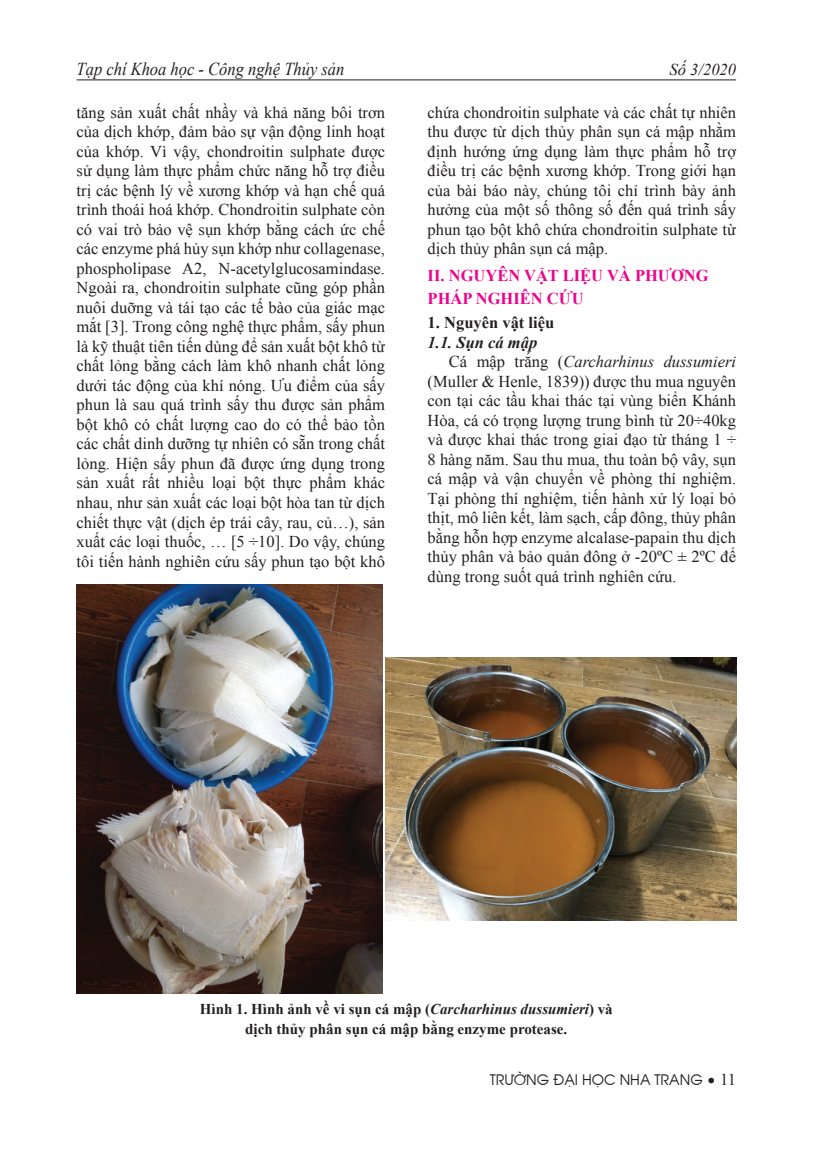
<style>
.page{position:relative;width:817px;height:1157px;background:#fff}
.page>*{position:absolute;margin:0;border:0;box-sizing:border-box;transform-origin:0 0}
.t1{font:italic 18.15px "Times New Roman";color:#231f20;scale:.91 1}
.t2{font:16.5px/19.5px "Times New Roman";color:#231f20;text-align:justify}
.t3{font:italic 16.5px "Times New Roman";color:#231f20}
.t4{font:700 16.5px/22.5px "Times New Roman";color:#ed028c}
.t5{font:700 16.5px "Times New Roman";color:#231f20}
.t6{font:italic 700 16.5px "Times New Roman";color:#231f20}
.t7{font:700 15px/19.5px "Times New Roman";color:#231f20;text-align:center}
.t8{font:14.25px "Avant Garde";color:#231f20}
.s1{font-style:normal}
.s2{font-style:italic}
.s3{font-size:15px}
.s4{font-family:"Times New Roman";font-size:16.5px}
</style>
<div class="page">
<hr style="left:77px;top:79px;width:659px;height:1px;background:#231f20">
<img style="left:77px;top:585px;width:306px;height:408px">
<img style="left:385px;top:657px;width:351px;height:263px">
<p class="t1" style="left:77px;top:57px;width:296px">Tạp chí Khoa học - Công nghệ Thủy sản</p>
<p class="t3" style="left:669px;top:58px;width:68px">Số 3/2020</p>
<p class="t2" style="left:77px;top:102px;width:310px">tăng sản xuất chất nhầy và khả năng bôi trơn của dịch khớp, đảm bảo sự vận động linh hoạt của khớp. Vì vậy, chondroitin sulphate được sử dụng làm thực phẩm chức năng hỗ trợ điều trị các bệnh lý về xương khớp và hạn chế quá trình thoái hoá khớp. Chondroitin sulphate còn có vai trò bảo vệ sụn khớp bằng cách ức chế các enzyme phá hủy sụn khớp như collagenase, phospholipase A2, N-acetylglucosamindase.<br>Ngoài ra, chondroitin sulphate cũng góp phần nuôi duỡng và tái tạo các tế bào của giác mạc mắt [3]. Trong công nghệ thực phẩm, sấy phun là kỹ thuật tiên tiến dùng để sản xuất bột khô từ chất lỏng bằng cách làm khô nhanh chất lỏng dưới tác động của khí nóng. Ưu điểm của sấy phun là sau quá trình sấy thu được sản phẩm bột khô có chất lượng cao do có thể bảo tồn các chất dinh dưỡng tự nhiên có sẵn trong chất lỏng. Hiện sấy phun đã được ứng dụng trong sản xuất rất nhiều loại bột thực phẩm khác nhau, như sản xuất các loại bột hòa tan từ dịch chiết thực vật (dịch ép trái cây, rau, củ…), sản xuất các loại thuốc, … [5 ÷10]. Do vậy, chúng tôi tiến hành nghiên cứu sấy phun tạo bột khô</p>
<p class="t2" style="left:427px;top:102px;width:310px">chứa chondroitin sulphate và các chất tự nhiên thu được từ dịch thủy phân sụn cá mập nhằm định hướng ứng dụng làm thực phẩm hỗ trợ điều trị các bệnh xương khớp. Trong giới hạn của bài báo này, chúng tôi chỉ trình bày ảnh hưởng của một số thông số đến quá trình sấy phun tạo bột khô chứa chondroitin sulphate từ dịch thủy phân sụn cá mập.</p>
<p class="t4" style="left:427px;top:264px;width:282px">II. NGUYÊN VẬT LIỆU VÀ PHƯƠNG<br>PHÁP NGHIÊN CỨU</p>
<p class="t5" style="left:427px;top:311px;width:128px">1. Nguyên vật liệu</p>
<p class="t6" style="left:427px;top:330px;width:111px">1.1. Sụn cá mập</p>
<p class="t3" style="left:449px;top:350px;width:289px"><span class="s1">Cá mập trắng (</span>Carcharhinus dussumieri</p>
<p class="t2" style="left:427px;top:371px;width:310px">(Muller &amp; Henle, 1839)) được thu mua nguyên</p>
<p class="t2" style="left:427px;top:390px;width:310px">con tại các tầu khai thác tại vùng biển Khánh</p>
<p class="t2" style="left:427px;top:410px;width:310px">Hòa, cá có trọng lượng trung bình từ 20÷40kg</p>
<p class="t2" style="left:427px;top:429px;width:310px">và được khai thác trong giai đạo từ tháng 1 ÷</p>
<p class="t2" style="left:427px;top:449px;width:310px">8 hàng năm. Sau thu mua, thu toàn bộ vây, sụn</p>
<p class="t2" style="left:427px;top:468px;width:310px">cá mập và vận chuyển về phòng thí nghiệm.</p>
<p class="t2" style="left:427px;top:488px;width:310px">Tại phòng thí nghiệm, tiến hành xử lý loại bỏ</p>
<p class="t2" style="left:427px;top:507px;width:310px">thịt, mô liên kết, làm sạch, cấp đông, thủy phân</p>
<p class="t2" style="left:427px;top:527px;width:310px">bằng hỗn hợp enzyme alcalase-papain thu dịch</p>
<p class="t2" style="left:427px;top:546px;width:310px">thủy phân và bảo quản đông ở -20ºC ± 2ºC để</p>
<p class="t2" style="left:427px;top:566px;width:250px">dùng trong suốt quá trình nghiên cứu.</p>
<p class="t7" style="left:200px;top:999px;width:414px">Hình 1. Hình ảnh về vi sụn cá mập (<span class="s2">Carcharhinus dussumieri</span>) và dịch thủy phân sụn cá mập bằng enzyme protease.</p>
<p class="t8" style="left:489px;top:1069px;width:248px">TRƯỜNG ĐẠI HỌC NHA TRANG <span class="s3">•</span> <span class="s4">11</span></p>
</div>
